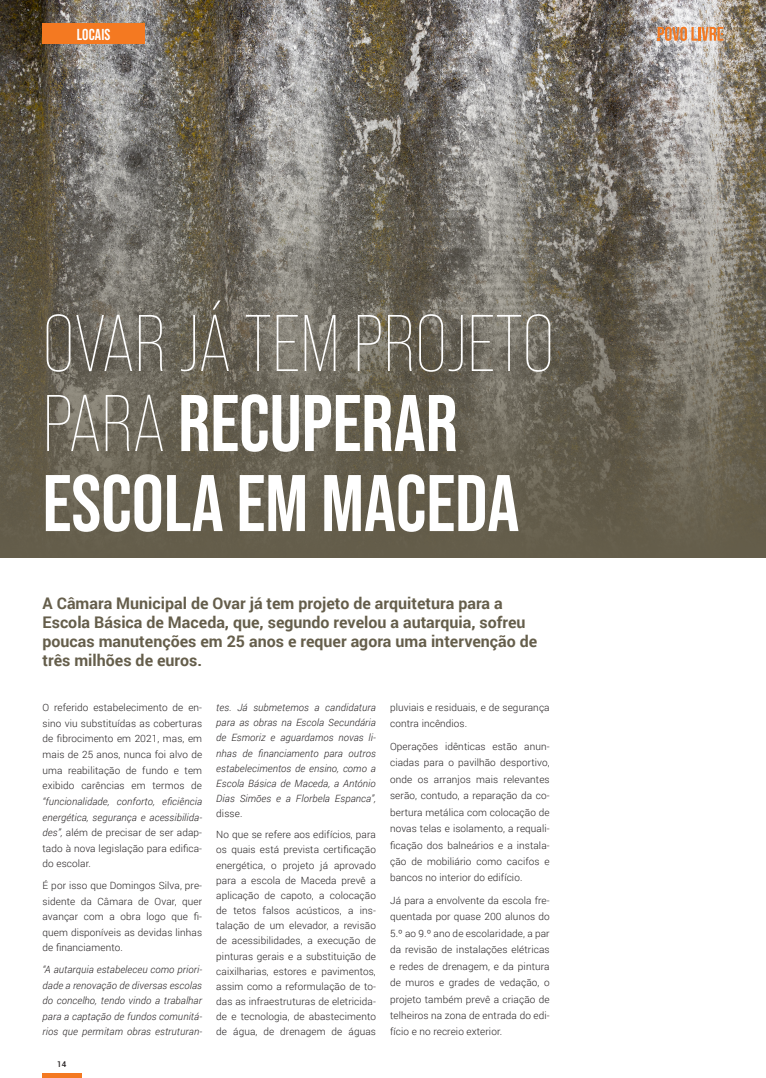
<style>
.page{position:relative;width:766px;height:1078px;background:#fff}
.page>*{position:absolute;margin:0;border:0;box-sizing:border-box;transform-origin:0 0}
.t1{font:700 80px/80px "Bebas Neue Pro";color:#fff}
.t2{font:700 16px/19.2px "Roboto";color:#655e4b}
.t3{font:700 15.8px "Bebas Neue Pro";letter-spacing:.01em;color:#fff}
.t4{font:300 10px/16.5px "Roboto";letter-spacing:.01em;color:#231f20;text-align:justify}
.t5{font:italic 300 10px/15.2px "Roboto";letter-spacing:.01em;color:#231f20;text-align:justify}
.t6{font:500 8px "Roboto";color:#231f20}
.s1{font-weight:300}
.s2{font-style:normal}
.s3{font-style:italic}
</style>
<div class="page">
<hr style="left:42px;top:1073px;width:39px;height:4px;background:#f47921">
<img style="left:0;top:0;width:765px;height:50px">
<svg style="left:0;top:50px;width:765px;height:508px;background:#746e62"></svg>
<svg style="left:657px;top:27px;width:66px;height:14px"></svg>
<div style="left:43px;top:24px;width:102px;height:20px;background:#f47921"></div>
<p class="t3" style="left:77px;top:25px;width:35px">LOCAIS</p>
<p class="t1" style="left:43px;top:302px;width:513px"><span class="s1">OVAR JÁ TEM PROJETO<br>PARA</span> RECUPERAR<br>ESCOLA EM MACEDA</p>
<p class="t2" style="left:43px;top:592px;width:496px">A Câmara Municipal de Ovar já tem projeto de arquitetura para a Escola Básica de Maceda, que, segundo revelou a autarquia, sofreu poucas manutenções em 25 anos e requer agora uma intervenção de três milhões de euros.</p>
<p class="t5" style="left:216px;top:699px;width:161px">tes. Já submetemos a candidatura para as obras na Escola Secundária de Esmoriz e aguardamos novas li&shy;nhas de financiamento para outros estabelecimentos de ensino, como a Escola Básica de Maceda, a António Dias Simões e a Florbela Espanca”, <span class="s2">disse.</span></p>
<p class="t4" style="left:216px;top:826px;width:161px;line-height:15.2px">No que se refere aos edifícios, para os quais está prevista certificação energética, o projeto já aprovado para a escola de Maceda prevê a aplicação de capoto, a colocação de tetos falsos acústicos, a ins&shy;talação de um elevador, a revisão de acessibilidades, a execução de pinturas gerais e a substituição de caixilharias, estores e pavimentos, assim como a reformulação de to&shy;das as infraestruturas de eletricida&shy;de e tecnologia, de abastecimento de água, de drenagem de águas</p>
<p class="t4" style="left:43px;top:699px;width:161px;line-height:15.6px">O referido estabelecimento de en&shy;sino viu substituídas as coberturas de fibrocimento em 2021, mas, em mais de 25 anos, nunca foi alvo de uma reabilitação de fundo e tem exibido carências em termos de <span class="s3">“funcionalidade, conforto, eficiência energética, segurança e acessibilida&shy;des”,</span> além de precisar de ser adap&shy;tado à nova legislação para edifica&shy;do escolar.</p>
<p class="t4" style="left:43px;top:877px;width:161px;line-height:15.6px">É por isso que Domingos Silva, pre&shy;sidente da Câmara de Ovar, quer avançar com a obra logo que fi&shy;quem disponíveis as devidas linhas de financiamento.</p>
<p class="t5" style="left:43px;top:960px;width:161px;line-height:15.6px">“A autarquia estabeleceu como priori&shy;dade a renovação de diversas escolas do concelho, tendo vindo a trabalhar para a captação de fundos comunitá&shy;rios que permitam obras estruturan-</p>
<p class="t4" style="left:390px;top:698px;width:161px">pluviais e residuais, e de segurança contra incêndios.</p>
<p class="t4" style="left:390px;top:737px;width:161px">Operações idênticas estão anun&shy;ciadas para o pavilhão desportivo, onde os arranjos mais relevantes serão, contudo, a reparação da co&shy;bertura metálica com colocação de novas telas e isolamento, a requali&shy;ficação dos balneários e a instala&shy;ção de mobiliário como cacifos e bancos no interior do edifício.</p>
<p class="t4" style="left:390px;top:891px;width:161px">Já para a envolvente da escola fre&shy;quentada por quase 200 alunos do 5.º ao 9.º ano de escolaridade, a par da revisão de instalações elétricas e redes de drenagem, e da pintura de muros e grades de vedação, o projeto também prevê a criação de telheiros na zona de entrada do edi&shy;fício e no recreio exterior.</p>
<p class="t6" style="left:57px;top:1058px;width:11px">14</p>
</div>
